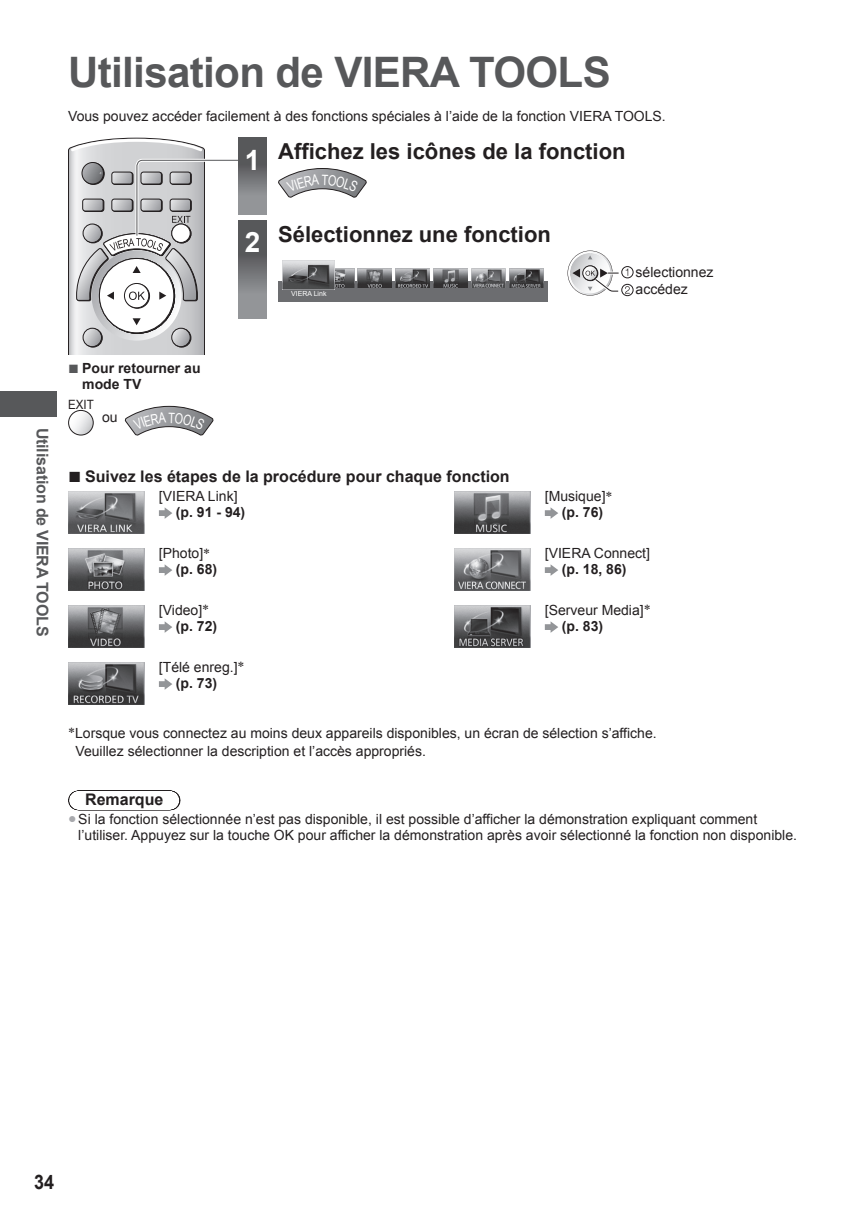
<style>
.page{position:relative;width:857px;height:1225px;background:#fff}
.page>*{position:absolute;margin:0;border:0;box-sizing:border-box;transform-origin:0 0}
.t1{font:700 42px "Arial";letter-spacing:-.015em;color:#57585a}
.t2{font:700 22px "Arial";color:#231f20}
.t3{font:700 20px "Arial";color:#231f20;scale:.9 1}
.t4{font:700 16px "Arial";color:#231f20}
.t5{font:700 16px "Arial";letter-spacing:-.01em;color:#57585a}
.t6{font:14px/16.2px "Arial";color:#231f20}
.t7{font:700 14px/16px "Arial";color:#231f20}
.t8{font:12.8px "Arial";color:#231f20;scale:.9 1}
.t9{font:7px "Arial";color:#fff}
.s1{font-size:28px;color:#fff}
.s2{font-size:18px;color:#57585a}
.s3{font-size:22px}
.s4{font-weight:700}
.s5{color:#a8a9ad}
</style>
<div class="page">
<div style="left:0;top:391px;width:57px;height:25px;background:#57585a"></div>
<svg style="left:68px;top:137px;width:180px;height:217px"></svg>
<div style="left:238px;top:138px;width:28px;height:77px;background:linear-gradient(to bottom,#47484a,#9d9fa3)"></div>
<svg style="left:238px;top:220px;width:28px;height:99px;background:#727376"></svg>
<div style="left:278px;top:281px;width:269px;height:21px;background:#6c6d70"></div>
<img style="left:334px;top:269px;width:20px;height:19px">
<img style="left:357px;top:269px;width:35px;height:19px">
<img style="left:395px;top:269px;width:34px;height:19px">
<img style="left:433px;top:269px;width:34px;height:19px">
<img style="left:509px;top:269px;width:34px;height:19px">
<img style="left:282px;top:260px;width:52px;height:30px">
<img style="left:471px;top:269px;width:34px;height:19px">
<div style="left:621px;top:266px;width:12px;height:12px;border:1px solid #231f20;border-radius:50%"></div>
<div style="left:621px;top:284px;width:12px;height:12px;border:1px solid #231f20;border-radius:50%"></div>
<svg style="left:567px;top:250px;width:62px;height:46px"></svg>
<svg style="left:69px;top:410px;width:24px;height:25px"></svg>
<div style="left:68px;top:410px;width:26px;height:25px;border:1px solid #231f20;border-radius:50%"></div>
<img style="left:68px;top:491px;width:76px;height:43px">
<svg style="left:159px;top:507px;width:13px;height:12px"></svg>
<img style="left:68px;top:548px;width:76px;height:43px">
<svg style="left:159px;top:564px;width:13px;height:12px"></svg>
<img style="left:68px;top:605px;width:76px;height:43px">
<svg style="left:159px;top:621px;width:13px;height:12px"></svg>
<img style="left:68px;top:662px;width:76px;height:43px">
<svg style="left:159px;top:678px;width:13px;height:12px"></svg>
<img style="left:454px;top:491px;width:76px;height:43px">
<svg style="left:544px;top:507px;width:14px;height:12px"></svg>
<img style="left:454px;top:548px;width:76px;height:43px">
<svg style="left:544px;top:564px;width:14px;height:12px"></svg>
<img style="left:454px;top:605px;width:76px;height:43px">
<svg style="left:544px;top:621px;width:14px;height:12px"></svg>
<svg style="left:78px;top:790px;width:92px;height:1px"></svg>
<svg style="left:278px;top:168px;width:89px;height:30px"></svg>
<svg style="left:125px;top:405px;width:89px;height:31px"></svg>
<h1 class="t1" style="left:68px;top:49px;width:544px">Utilisation de VIERA TOOLS</h1>
<p class="t6" style="left:68px;top:108px;width:599px">Vous pouvez accéder facilement à des fonctions spéciales à l’aide de la fonction VIERA TOOLS.</p>
<h2 class="t2" style="left:244px;top:140px;width:382px"><span class="s1">1</span> Affichez les icônes de la fonction</h2>
<h2 class="t2" style="left:244px;top:222px;width:307px"><span class="s1">2</span> Sélectionnez une fonction</h2>
<p class="t9" style="left:291px;top:289px;width:37px">VIERA Link</p>
<p class="t6" style="left:635px;top:263px;width:79px;line-height:17.8px">sélectionnez accédez</p>
<p class="t5" style="left:51px;top:427px;width:210px;rotate:90deg">Utilisation de VIERA TOOLS</p>
<p class="t7" style="left:82px;top:360px;width:120px;text-indent:-14px"><span class="s2">■</span> Pour retourner au mode TV</p>
<p class="t8" style="left:68px;top:397px;width:30px">EXIT</p>
<p class="t6" style="left:102px;top:409px;width:17px">ou</p>
<p class="t4" style="left:68px;top:467px;width:443px"><span class="s3">■</span> Suivez les étapes de la procédure pour chaque fonction</p>
<p class="t6" style="left:159px;top:488px;width:80px">[VIERA Link]</p>
<p class="t7" style="left:176px;top:504px;width:71px">(p. 91 - 94)</p>
<p class="t6" style="left:176px;top:545px;width:43px;text-indent:-17px">[Photo]∗ <span class="s4">(p. 68)</span></p>
<p class="t6" style="left:176px;top:602px;width:43px;text-indent:-17px">[Video]∗ <span class="s4">(p. 72)</span></p>
<p class="t6" style="left:176px;top:659px;width:70px;text-indent:-17px">[Télé enreg.]∗ <span class="s4">(p. 73)</span></p>
<p class="t6" style="left:544px;top:488px;width:69px;text-align:center">[Musique]∗ <span class="s4">(p. 76)</span></p>
<p class="t6" style="left:544px;top:545px;width:107px">[VIERA Connect]</p>
<p class="t7" style="left:561px;top:561px;width:66px">(p. 18, 86)</p>
<p class="t6" style="left:561px;top:602px;width:90px;text-indent:-17px">[Serveur Media]∗ <span class="s4">(p. 83)</span></p>
<p class="t6" style="left:75px;top:723px;width:582px;line-height:18.6px;text-indent:-7px">∗Lorsque vous connectez au moins deux appareils disponibles, un écran de sélection s’affiche.<br>Veuillez sélectionner la description et l’accès appropriés.</p>
<p class="t4" style="left:85px;top:790px;width:80px">Remarque</p>
<p class="t6" style="left:78px;top:811px;width:719px;text-indent:-10px"><span class="s5">●</span>Si la fonction sélectionnée n’est pas disponible, il est possible d’afficher la démonstration expliquant comment l’utiliser. Appuyez sur la touche OK pour afficher la démonstration après avoir sélectionné la fonction non disponible.</p>
<h3 class="t3" style="left:34px;top:1170px;width:24px">34</h3>
</div>
